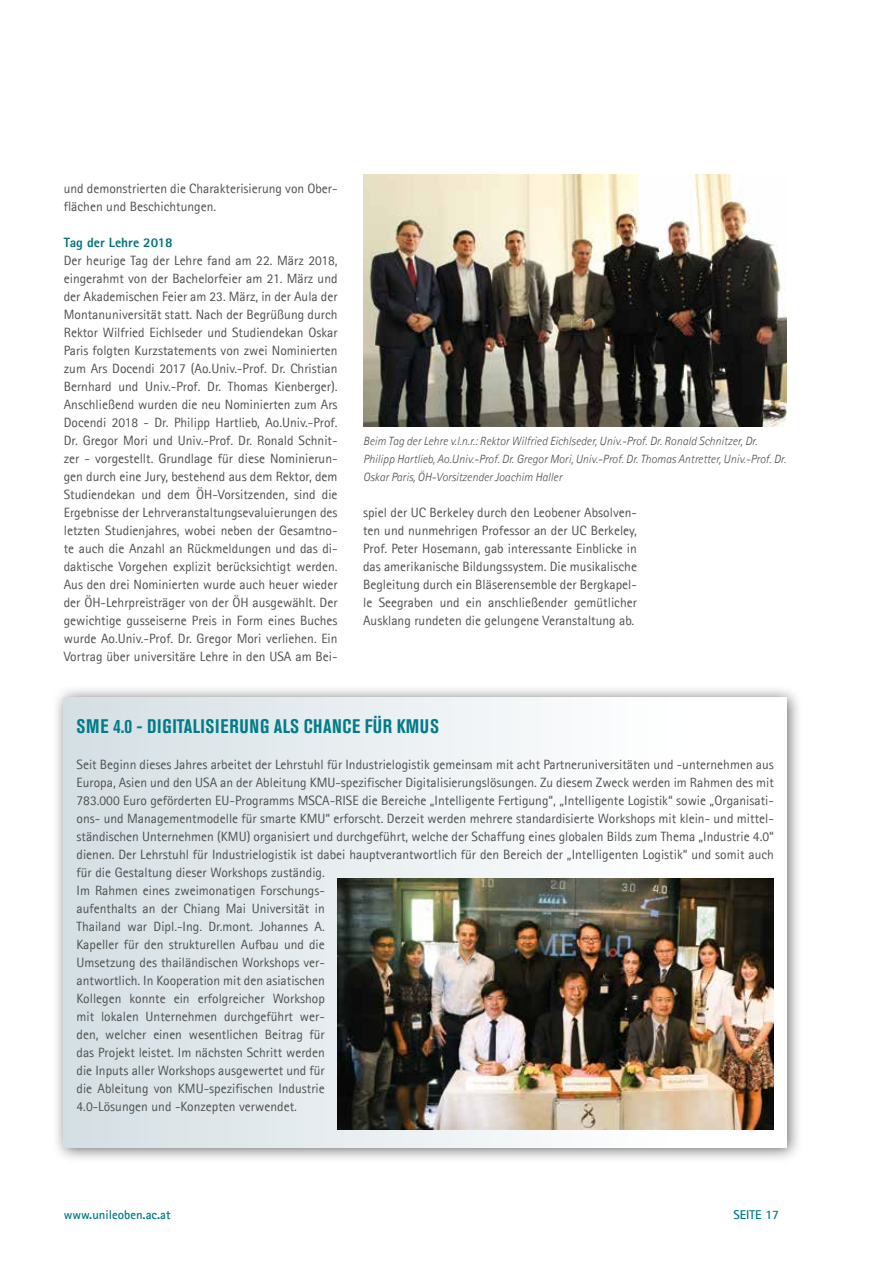
<style>
.page{position:relative;width:893px;height:1263px;background:#fff}
.page>*{position:absolute;margin:0;border:0;box-sizing:border-box;transform-origin:0 0}
.t1{font:700 condensed 19.5px "Akzidenz Grotesk BE";letter-spacing:.035em;color:#007c88}
.t2{font:13.5px/18px "Agfa Rotis Sans Serif";color:#50504f}
.t3{font:800 13.5px "Agfa Rotis Sans Serif";color:#00737e}
.t4{font:700 12.75px "Agfa Rotis Sans Serif";color:#007c88}
.t5{font:italic 300 12px/18px "Agfa Rotis Sans Serif";color:#50504f}
</style>
<div class="page">
<div style="left:52px;top:685px;width:751px;height:478px;background:#000;opacity:.6"></div>
<div style="left:64px;top:697px;width:723px;height:450px;background:linear-gradient(to right,#d5e0e4,#fff)"></div>
<img style="left:338px;top:878px;width:436px;height:251px">
<img style="left:363px;top:174px;width:424px;height:252px">
<p class="t2" style="left:64px;top:179px;width:275px">und demonstrierten die Charakterisierung von Ober&shy;flächen und Beschichtungen.</p>
<p class="t3" style="left:64px;top:234px;width:111px">Tag der Lehre 2018</p>
<p class="t2" style="left:64px;top:251px;width:275px;text-align:justify">Der heurige Tag der Lehre fand am 22. März 2018, eingerahmt von der Bachelorfeier am 21. März und der Akademischen Feier am 23. März, in der Aula der Montanuniversität statt. Nach der Begrüßung durch Rektor Wilfried Eichlseder und Studiendekan Oskar Paris folgten Kurzstatements von zwei Nominierten zum Ars Docendi 2017 (Ao.Univ.-Prof. Dr. Christian Bernhard und Univ.-Prof. Dr. Thomas Kienberger).<br>Anschließend wurden die neu Nominierten zum Ars Docendi 2018 - Dr. Philipp Hartlieb, Ao.Univ.-Prof.<br>Dr. Gregor Mori und Univ.-Prof. Dr. Ronald Schnit&shy;zer - vorgestellt. Grundlage für diese Nominierun&shy;gen durch eine Jury, bestehend aus dem Rektor, dem Studiendekan und dem ÖH-Vorsitzenden, sind die Ergebnisse der Lehrveranstaltungsevaluierungen des letzten Studienjahres, wobei neben der Gesamtno&shy;te auch die Anzahl an Rückmeldungen und das di&shy;daktische Vorgehen explizit berücksichtigt werden.<br>Aus den drei Nominierten wurde auch heuer wieder der ÖH-Lehrpreisträger von der ÖH ausgewählt. Der gewichtige gusseiserne Preis in Form eines Buches wurde Ao.Univ.-Prof. Dr. Gregor Mori verliehen. Ein Vortrag über universitäre Lehre in den USA am Bei-</p>
<p class="t5" style="left:363px;top:432px;width:424px">Beim Tag der Lehre v.l.n.r.: Rektor Wilfried Eichlseder, Univ.-Prof. Dr. Ronald Schnitzer, Dr.<br>Philipp Hartlieb, Ao.Univ.-Prof. Dr. Gregor Mori, Univ.-Prof. Dr. Thomas Antretter, Univ.-Prof. Dr.<br>Oskar Paris, ÖH-Vorsitzender Joachim Haller</p>
<p class="t2" style="left:363px;top:503px;width:275px;text-align:justify">spiel der UC Berkeley durch den Leobener Absolven&shy;ten und nunmehrigen Professor an der UC Berkeley, Prof. Peter Hosemann, gab interessante Einblicke in das amerikanische Bildungssystem. Die musikalische Begleitung durch ein Bläserensemble der Bergkapel&shy;le Seegraben und ein anschließender gemütlicher Ausklang rundeten die gelungene Veranstaltung ab.</p>
<h1 class="t1" style="left:77px;top:715px;width:364px">SME 4.0 - DIGITALISIERUNG ALS CHANCE FÜR KMUS</h1>
<p class="t2" style="left:77px;top:755px;width:699px">Seit Beginn dieses Jahres arbeitet der Lehrstuhl für Industrielogistik gemeinsam mit acht Partneruniversitäten und -unternehmen aus Europa, Asien und den USA an der Ableitung KMU-spezifischer Digitalisierungslösungen. Zu diesem Zweck werden im Rahmen des mit 783.000 Euro geförderten EU-Programms MSCA-RISE die Bereiche „Intelligente Fertigung“, „Intelligente Logistik“ sowie „Organisati&shy;ons- und Managementmodelle für smarte KMU“ erforscht. Derzeit werden mehrere standardisierte Workshops mit klein- und mittel&shy;ständischen Unternehmen (KMU) organisiert und durchgeführt, welche der Schaffung eines globalen Bilds zum Thema „Industrie 4.0“ dienen. Der Lehrstuhl für Industrielogistik ist dabei hauptverantwortlich für den Bereich der „Intelligenten Logistik“ und somit auch für die Gestaltung dieser Workshops zuständig.<br>Im Rahmen eines zweimonatigen Forschungs-<br>aufenthalts an der Chiang Mai Universität in<br>Thailand war Dipl.-Ing. Dr.mont. Johannes A.<br>Kapeller für den strukturellen Aufbau und die<br>Umsetzung des thailändischen Workshops ver-<br>antwortlich. In Kooperation mit den asiatischen<br>Kollegen konnte ein erfolgreicher Workshop<br>mit lokalen Unternehmen durchgeführt wer-<br>den, welcher einen wesentlichen Beitrag für<br>das Projekt leistet. Im nächsten Schritt werden<br>die Inputs aller Workshops ausgewertet und für<br>die Ableitung von KMU-spezifischen Industrie<br>4.0-Lösungen und -Konzepten verwendet.</p>
<p class="t4" style="left:64px;top:1207px;width:108px">www.unileoben.ac.at</p>
<p class="t4" style="left:733px;top:1207px;width:47px">SEITE 17</p>
</div>
